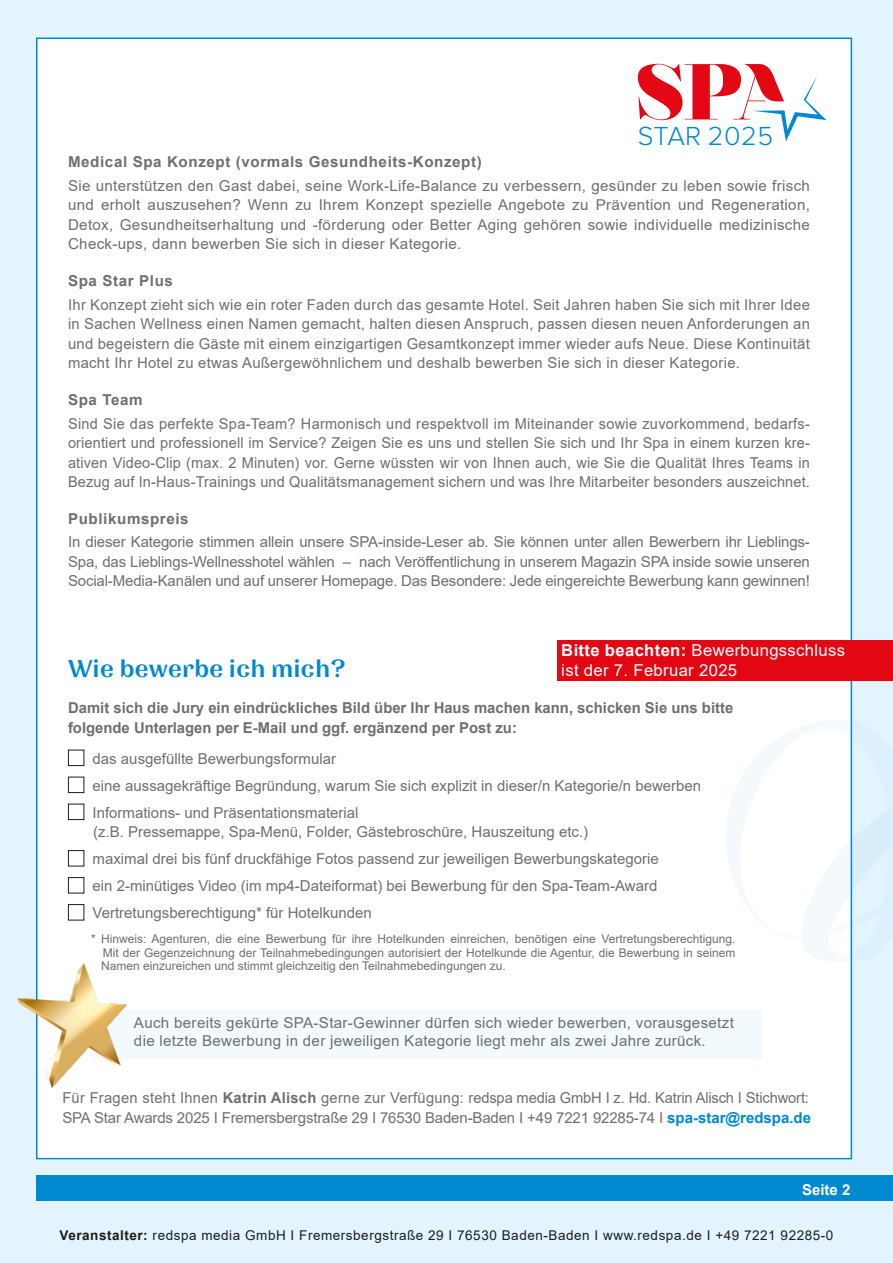
<style>
.page{position:relative;width:893px;height:1263px;background:#e4f4fe}
.page>*{position:absolute;margin:0;border:0;box-sizing:border-box;transform-origin:0 0}
.t1{font:300 27.15px "Proxima Nova A";letter-spacing:.015em;color:#0089d0}
.t2{font:500 24px "Nazare";letter-spacing:.01em;color:#0089d0}
.t3{font:16.5px/19.5px "Arial";letter-spacing:.02em;color:#fff}
.t4{font:15px/19.5px "Arial";color:#706f6f;text-align:justify}
.t5{font:15px/18px "Arial";letter-spacing:.02em;color:#706f6f}
.t6{font:700 15px/19.5px "Arial";color:#706f6f}
.t7{font:700 15px "Arial";letter-spacing:.04em;color:#706f6f}
.t8{font:700 15px "Arial";color:#fff}
.t9{font:13.5px "Arial";letter-spacing:.04em;color:#1d1d1b}
.t10{font:12px/13.8px "Arial";color:#706f6f;text-align:justify}
.s1{font-weight:700}
.s2{font-weight:700;color:#0089d0}
</style>
<div class="page">
<div style="left:36px;top:1176px;width:857px;height:25px;background:#0089d0"></div>
<div style="left:36px;top:38px;width:816px;height:1121px;background:#fff;border:2px solid #0089d0"></div>
<svg style="left:638px;top:64px;width:188px;height:77px"></svg>
<svg style="left:726px;top:718px;width:167px;height:245px"></svg>
<div style="left:68px;top:750px;width:16px;height:16px;border:1px solid #1d1d1b"></div>
<div style="left:68px;top:777px;width:16px;height:16px;border:1px solid #1d1d1b"></div>
<div style="left:68px;top:804px;width:16px;height:16px;border:1px solid #1d1d1b"></div>
<div style="left:68px;top:850px;width:16px;height:16px;border:1px solid #1d1d1b"></div>
<div style="left:68px;top:877px;width:16px;height:16px;border:1px solid #1d1d1b"></div>
<div style="left:68px;top:904px;width:16px;height:16px;border:1px solid #1d1d1b"></div>
<div style="left:108px;top:1009px;width:654px;height:50px;background:#f2fafe"></div>
<div style="left:557px;top:640px;width:336px;height:41px;background:#e30613"></div>
<img style="left:18px;top:963px;width:109px;height:124px">
<h1 class="t1" style="left:638px;top:120px;width:137px">STAR 2025</h1>
<p class="t7" style="left:68px;top:151px;width:415px">Medical Spa Konzept (vormals Gesundheits-Konzept)</p>
<p class="t4" style="left:68px;top:176px;width:743px">Sie unterstützen den Gast dabei, seine Work-Life-Balance zu verbessern, gesünder zu leben sowie frisch und erholt auszusehen? Wenn zu Ihrem Konzept spezielle Angebote zu Prävention und Regeneration, Detox, Gesundheitserhaltung und -förderung oder Better Aging gehören sowie individuelle medizinische Check-ups, dann bewerben Sie sich in dieser Kategorie.</p>
<p class="t7" style="left:68px;top:270px;width:106px">Spa Star Plus</p>
<p class="t4" style="left:68px;top:295px;width:743px">Ihr Konzept zieht sich wie ein roter Faden durch das gesamte Hotel. Seit Jahren haben Sie sich mit Ihrer Idee in Sachen Wellness einen Namen gemacht, halten diesen Anspruch, passen diesen neuen Anforderungen an und begeistern die Gäste mit einem einzigartigen Gesamtkonzept immer wieder aufs Neue. Diese Kontinuität macht Ihr Hotel zu etwas Außergewöhnlichem und deshalb bewerben Sie sich in dieser Kategorie.</p>
<p class="t6" style="left:68px;top:390px;width:76px">Spa Team</p>
<p class="t4" style="left:68px;top:413px;width:743px">Sind Sie das perfekte Spa-Team? Harmonisch und respektvoll im Miteinander sowie zuvorkommend, bedarfs&shy;orientiert und professionell im Service? Zeigen Sie es uns und stellen Sie sich und Ihr Spa in einem kurzen kre&shy;ativen Video-Clip (max. 2 Minuten) vor. Gerne wüssten wir von Ihnen auch, wie Sie die Qualität Ihres Teams in Bezug auf In-Haus-Trainings und Qualitätsmanagement sichern und was Ihre Mitarbeiter besonders auszeichnet.</p>
<p class="t7" style="left:68px;top:508px;width:122px">Publikumspreis</p>
<p class="t4" style="left:68px;top:532px;width:743px">In dieser Kategorie stimmen allein unsere SPA-inside-Leser ab. Sie können unter allen Bewerbern ihr Lieblings-Spa, das Lieblings-Wellnesshotel wählen – nach Veröffentlichung in unserem Magazin SPA inside sowie unseren Social-Media-Kanälen und auf unserer Homepage. Das Besondere: Jede eingereichte Bewerbung kann gewinnen!</p>
<p class="t3" style="left:561px;top:641px;width:285px"><span class="s1">Bitte beachten:</span> Bewerbungsschluss ist der 7. Februar 2025</p>
<h2 class="t2" style="left:68px;top:653px;width:280px">Wie bewerbe ich mich?</h2>
<p class="t6" style="left:68px;top:698px;width:667px">Damit sich die Jury ein eindrückliches Bild über Ihr Haus machen kann, schicken Sie uns bitte folgende Unterlagen per E-Mail und ggf. ergänzend per Post zu:</p>
<p class="t4" style="left:93px;top:745px;width:610px;line-height:27px;text-align:left">das ausgefüllte Bewerbungsformular<br>eine aussagekräftige Begründung, warum Sie sich explizit in dieser/n Kategorie/n bewerben<br>Informations- und Präsentationsmaterial</p>
<p class="t4" style="left:93px;top:818px;width:568px;line-height:27px;text-align:left">(z.B. Pressemappe, Spa-Menü, Folder, Gästebroschüre, Hauszeitung etc.)<br>maximal drei bis fünf druckfähige Fotos passend zur jeweiligen Bewerbungskategorie ein 2-minütiges Video (im mp4-Dateiformat) bei Bewerbung für den Spa-Team-Award Vertretungsberechtigung* für Hotelkunden</p>
<p class="t10" style="left:101px;top:931px;width:636px;text-indent:-10px">* Hinweis: Agenturen, die eine Bewerbung für ihre Hotelkunden einreichen, benötigen eine Vertretungsberechtigung.<br>Mit der Gegenzeichnung der Teilnahmebedingungen autorisiert der Hotelkunde die Agentur, die Bewerbung in seinem Namen einzureichen und stimmt gleichzeitig den Teilnahmebedingungen zu.</p>
<p class="t5" style="left:134px;top:1014px;width:601px">Auch bereits gekürte SPA-Star-Gewinner dürfen sich wieder bewerben, vorausgesetzt die letzte Bewerbung in der jeweiligen Kategorie liegt mehr als zwei Jahre zurück.</p>
<p class="t4" style="left:62px;top:1088px;width:750px">Für Fragen steht Ihnen <span class="s1">Katrin Alisch</span> gerne zur Verfügung: redspa media GmbH I z. Hd. Katrin Alisch I Stichwort:<br>SPA Star Awards 2025 I Fremersbergstraße 29 I 76530 Baden-Baden I +49 7221 92285-74 I <span class="s2">spa-star@redspa.de</span></p>
<p class="t8" style="left:802px;top:1179px;width:50px">Seite 2</p>
<p class="t9" style="left:60px;top:1225px;width:775px"><span class="s1">Veranstalter:</span> redspa media GmbH I Fremersbergstraße 29 I 76530 Baden-Baden I www.redspa.de I +49 7221 92285-0</p>
</div>
